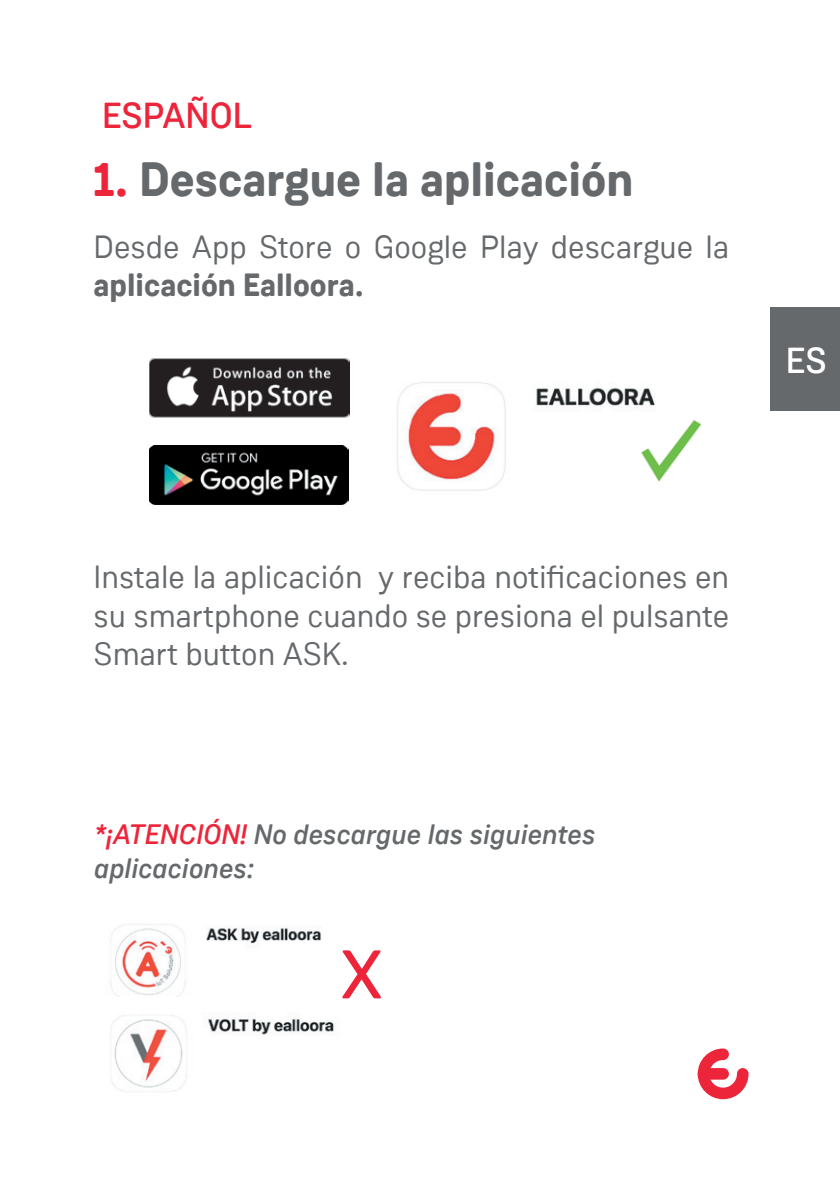
<style>
.page{position:relative;width:840px;height:1191px;background:#fff}
.page>*{position:absolute;margin:0;border:0;box-sizing:border-box;transform-origin:0 0}
.t1{font:96px "Weissenhof Grotesk";color:#ed253a}
.t2{font:700 48px "Weissenhof Grotesk";color:#66696b}
.t3{font:500 36px "Weissenhof Grotesk";color:#ed253a}
.t4{font:500 36px "Weissenhof Grotesk";color:#fff}
.t5{font:32px/38.4px "Weissenhof Grotesk";color:#66696b;text-align:justify}
.t6{font:700 32px "Weissenhof Grotesk";color:#66696b}
.t7{font:italic 500 28px/33.6px "Weissenhof Grotesk";color:#66696b}
.s1{color:#ed253a}
</style>
<div class="page">
<svg style="left:697px;top:1048px;width:51px;height:51px"></svg>
<div style="left:697px;top:1068px;width:31px;height:11px;background:#ed253a;border-radius:6px"></div>
<div style="left:769px;top:307px;width:70px;height:103px;background:#66696b"></div>
<img style="left:110px;top:924px;width:211px;height:73px">
<img style="left:110px;top:1015px;width:224px;height:77px">
<img style="left:397px;top:382px;width:258px;height:109px">
<img style="left:149px;top:359px;width:200px;height:59px">
<img style="left:149px;top:445px;width:199px;height:59px">
<img style="left:638px;top:418px;width:64px;height:65px">
<p class="t3" style="left:102px;top:93px;width:151px">ESPAÑOL</p>
<h2 class="t2" style="left:94px;top:149px;width:541px"><span class="s1">1.</span> Descargue la aplicación</h2>
<p class="t5" style="left:94px;top:227px;width:636px">Desde App Store o Google Play descargue la</p>
<p class="t6" style="left:94px;top:265px;width:271px">aplicación Ealloora.</p>
<p class="t4" style="left:785px;top:338px;width:42px">ES</p>
<p class="t5" style="left:94px;top:558px;width:637px">Instale la aplicación y reciba notificaciones en su smartphone cuando se presiona el pulsante Smart button ASK.</p>
<p class="t7" style="left:95px;top:817px;width:502px"><span class="s1">*¡ATENCIÓN!</span> No descargue las siguientes aplicaciones:</p>
<h1 class="t1" style="left:340px;top:907px;width:44px">x</h1>
</div>
